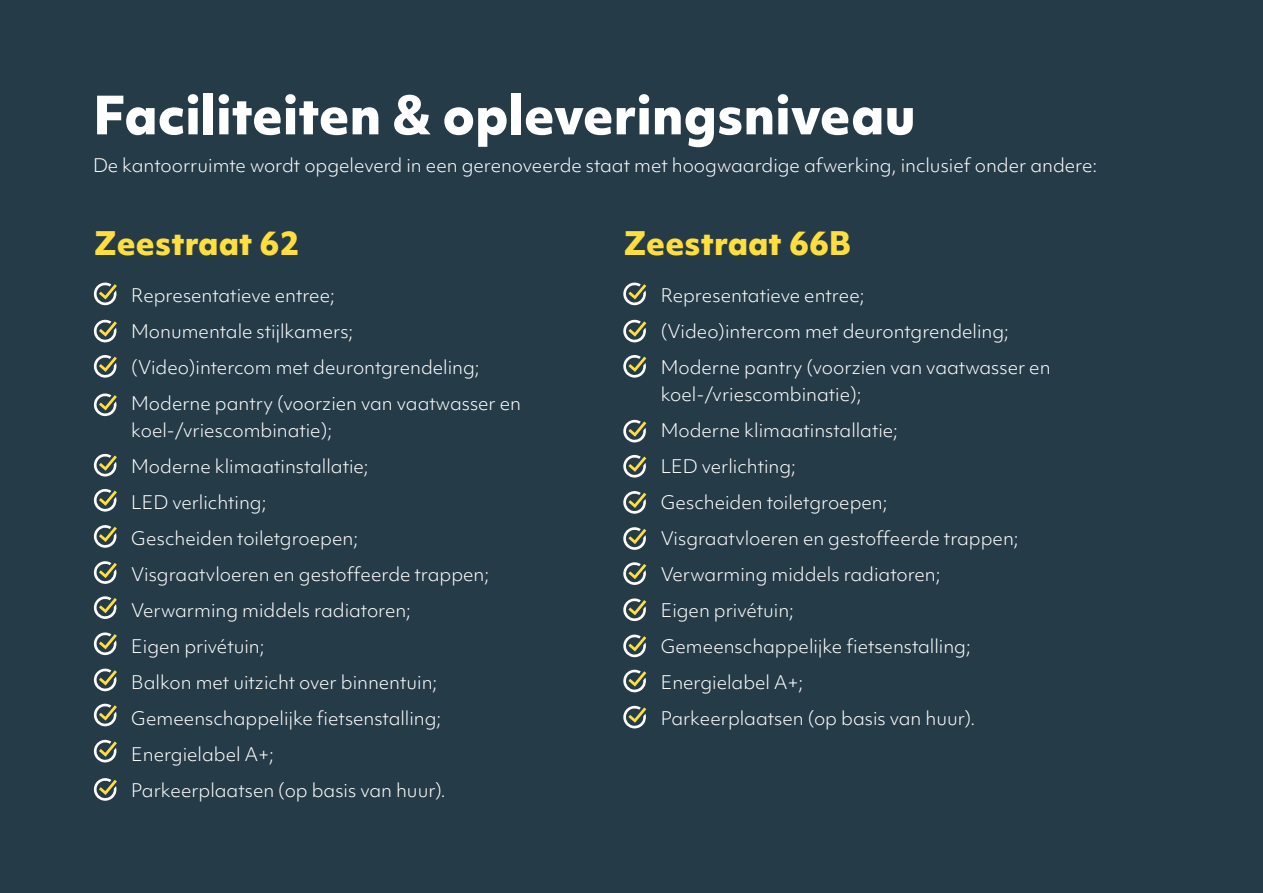
<style>
.page{position:relative;width:1263px;height:893px;background:#263b48}
.page>*{position:absolute;margin:0;border:0;box-sizing:border-box;transform-origin:0 0}
.t1{font:800 50.85px "Objektiv Mk 1";color:#fff}
.t2{font:800 31.2px "Objektiv Mk 1";color:#ffde3d}
.t3{font:300 18px/36px "Objektiv Mk 1";color:#fff}
</style>
<div class="page">
<svg style="left:94px;top:283px;width:23px;height:22px"></svg>
<svg style="left:94px;top:320px;width:23px;height:22px"></svg>
<svg style="left:94px;top:355px;width:23px;height:23px"></svg>
<svg style="left:94px;top:393px;width:23px;height:23px"></svg>
<svg style="left:94px;top:454px;width:23px;height:23px"></svg>
<svg style="left:94px;top:489px;width:23px;height:23px"></svg>
<svg style="left:94px;top:525px;width:23px;height:23px"></svg>
<svg style="left:94px;top:669px;width:23px;height:22px"></svg>
<svg style="left:94px;top:596px;width:23px;height:23px"></svg>
<svg style="left:94px;top:632px;width:23px;height:23px"></svg>
<svg style="left:94px;top:561px;width:23px;height:23px"></svg>
<svg style="left:94px;top:704px;width:23px;height:22px"></svg>
<svg style="left:94px;top:740px;width:23px;height:22px"></svg>
<svg style="left:94px;top:778px;width:23px;height:23px"></svg>
<svg style="left:623px;top:283px;width:23px;height:22px"></svg>
<svg style="left:623px;top:320px;width:23px;height:22px"></svg>
<svg style="left:623px;top:355px;width:23px;height:23px"></svg>
<svg style="left:623px;top:420px;width:23px;height:23px"></svg>
<svg style="left:623px;top:455px;width:23px;height:23px"></svg>
<svg style="left:623px;top:491px;width:23px;height:23px"></svg>
<svg style="left:623px;top:635px;width:23px;height:22px"></svg>
<svg style="left:623px;top:562px;width:23px;height:23px"></svg>
<svg style="left:623px;top:598px;width:23px;height:23px"></svg>
<svg style="left:623px;top:527px;width:23px;height:23px"></svg>
<svg style="left:623px;top:670px;width:23px;height:22px"></svg>
<svg style="left:623px;top:706px;width:23px;height:22px"></svg>
<h1 class="t1" style="left:93px;top:79px;width:824px">Faciliteiten &amp; opleveringsniveau</h1>
<p class="t3" style="left:93px;top:147px;width:1006px">De kantoorruimte wordt opgeleverd in een gerenoveerde staat met hoogwaardige afwerking, inclusief onder andere:</p>
<h2 class="t2" style="left:94px;top:221px;width:207px">Zeestraat 62</h2>
<p class="t3" style="left:131px;top:277px;width:391px">Representatieve entree;<br>Monumentale stijlkamers;<br>(Video)intercom met deurontgrendeling; Moderne pantry (voorzien van vaatwasser en</p>
<p class="t3" style="left:131px;top:412px;width:359px">koel-/vriescombinatie);<br>Moderne klimaatinstallatie;<br>LED verlichting;<br>Gescheiden toiletgroepen;<br>Visgraatvloeren en gestoffeerde trappen;<br>Verwarming middels radiatoren;<br>Eigen privétuin;<br>Balkon met uitzicht over binnentuin;<br>Gemeenschappelijke fietsenstalling;<br>Energielabel A+;<br>Parkeerplaatsen (op basis van huur).</p>
<h2 class="t2" style="left:623px;top:221px;width:230px">Zeestraat 66B</h2>
<p class="t3" style="left:661px;top:277px;width:391px">Representatieve entree;<br>(Video)intercom met deurontgrendeling;<br>Moderne pantry (voorzien van vaatwasser en</p>
<p class="t3" style="left:661px;top:376px;width:359px">koel-/vriescombinatie);<br>Moderne klimaatinstallatie;<br>LED verlichting;<br>Gescheiden toiletgroepen;<br>Visgraatvloeren en gestoffeerde trappen;<br>Verwarming middels radiatoren;<br>Eigen privétuin;<br>Gemeenschappelijke fietsenstalling;<br>Energielabel A+;<br>Parkeerplaatsen (op basis van huur).</p>
</div>
